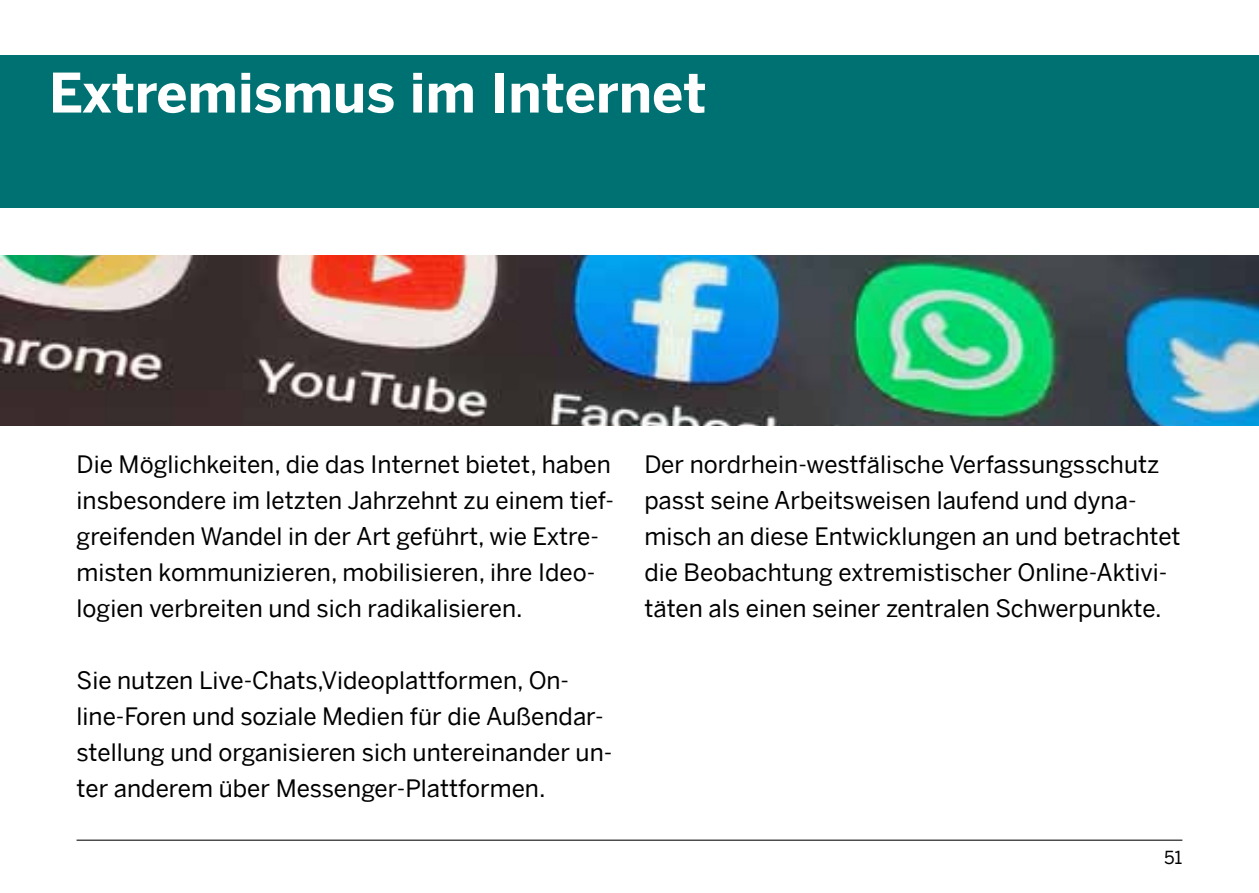
<style>
.page{position:relative;width:1259px;height:893px;background:#fff}
.page>*{position:absolute;margin:0;border:0;box-sizing:border-box;transform-origin:0 0}
.t1{font:700 54px "Benton Sans";color:#fff}
.t2{font:24px/36px "Benton Sans";color:#000}
.t3{font:18px "Benton Sans";color:#000}
</style>
<div class="page">
<hr style="left:77px;top:840px;width:1105px;height:1px;background:#000">
<div style="left:0;top:55px;width:1259px;height:152px;background:#007173"></div>
<img style="left:1px;top:255px;width:1258px;height:170px">
<h1 class="t1" style="left:49px;top:61px;width:659px">Extremismus im Internet</h1>
<p class="t2" style="left:77px;top:446px;width:539px">Die Möglichkeiten, die das Internet bietet, haben insbesondere im letzten Jahrzehnt zu einem tief&shy;greifenden Wandel in der Art geführt, wie Extre&shy;misten kommunizieren, mobilisieren, ihre Ideo&shy;logien verbreiten und sich radikalisieren.</p>
<p class="t2" style="left:77px;top:662px;width:537px">Sie nutzen Live-Chats,Videoplattformen, On&shy;line-Foren und soziale Medien für die Außendar&shy;stellung und organisieren sich untereinander un&shy;ter anderem über Messenger-Plattformen.</p>
<p class="t2" style="left:644px;top:446px;width:538px">Der nordrhein-westfälische Verfassungsschutz passt seine Arbeitsweisen laufend und dyna&shy;misch an diese Entwicklungen an und betrachtet die Beobachtung extremistischer Online-Aktivi&shy;täten als einen seiner zentralen Schwerpunkte.</p>
<p class="t3" style="left:1164px;top:847px;width:20px">51</p>
</div>
